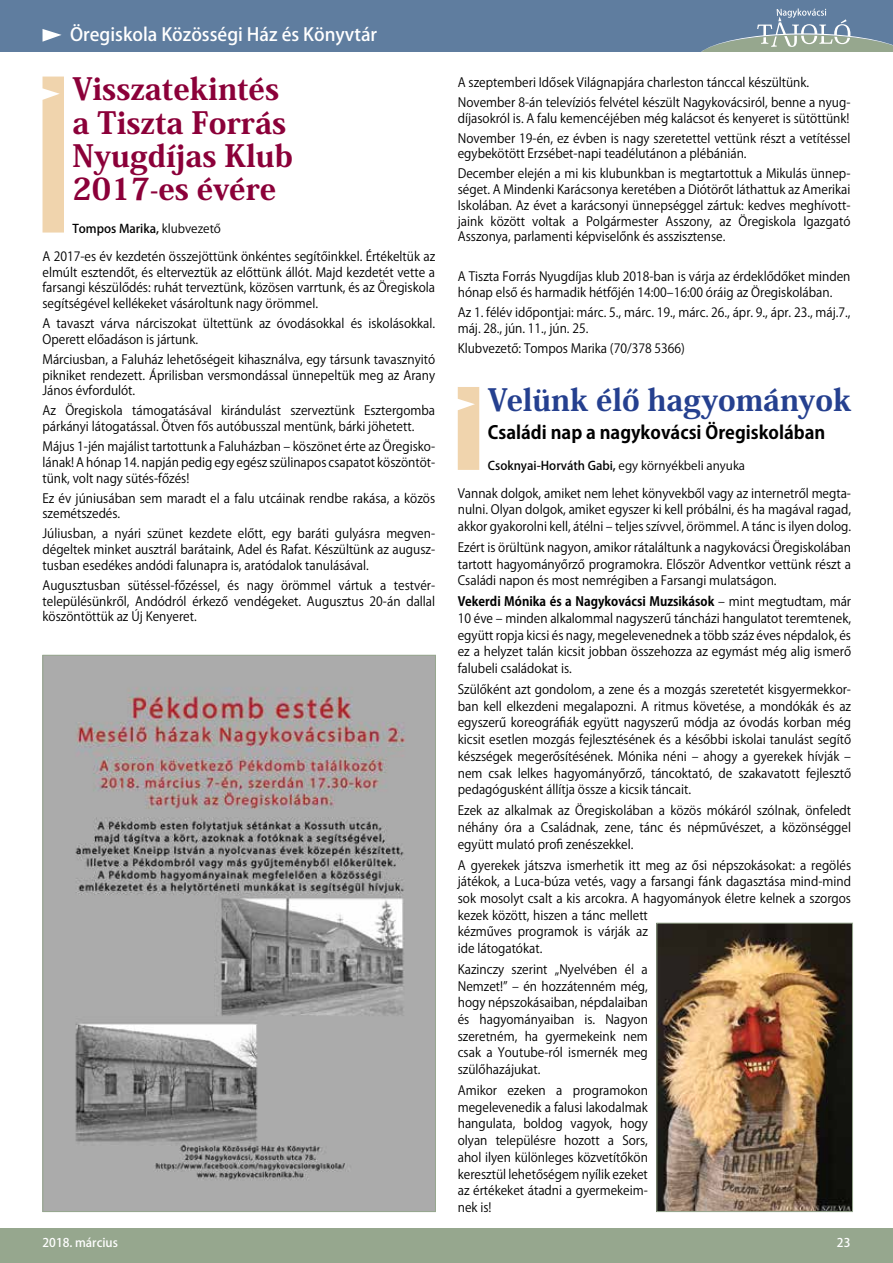
<style>
.page{position:relative;width:893px;height:1263px;background:#fff}
.page>*{position:absolute;margin:0;border:0;box-sizing:border-box;transform-origin:0 0}
.t1{font:800 30.3px/33.3px "Koz Min Pr 6 N";color:#8b0039}
.t2{font:800 30.3px "Koz Min Pr 6 N";color:#25408f}
.t3{font:700 18px "Koz Go Pr 6 N";color:#000}
.t4{font:500 18px "Koz Go Pr 6 N";color:#fff}
.t5{font:12.75px/16.6px "Koz Go Pr 6 N";color:#000;text-align:justify;scale:.95 1}
.t6{font:500 12px "Koz Go Pr 6 N";color:#000}
.t7{font:500 12px "Koz Go Pr 6 N";color:#fff}
.s1{font-weight:400}
.s2{font-weight:700}
</style>
<div class="page">
<div style="left:0;top:1229px;width:893px;height:34px;background:#96a78e"></div>
<div style="left:0;top:0;width:893px;height:51px;background:#5f7d9f"></div>
<svg style="left:43px;top:29px;width:19px;height:13px"></svg>
<svg style="left:702px;top:9px;width:191px;height:42px"></svg>
<img style="left:45px;top:657px;width:389px;height:553px">
<div style="left:43px;top:77px;width:21px;height:156px;background:#f0d4ad"></div>
<div style="left:458px;top:387px;width:21px;height:83px;background:#f0d4ad"></div>
<img style="left:658px;top:925px;width:193px;height:285px">
<div style="left:656px;top:923px;width:197px;height:289px;border:1px solid #96a78e"></div>
<h2 class="t4" style="left:70px;top:25px;width:309px">Öregiskola Közösségi Ház és Könyvtár</h2>
<h1 class="t1" style="left:73px;top:73px;width:222px">Visszatekintés a Tiszta Forrás<br>Nyugdíjas Klub<br>2017-es évére</h1>
<p class="t6" style="left:73px;top:221px;width:150px">Tompos Marika, <span class="s1">klubvezető</span></p>
<p class="t5" style="left:43px;top:248px;width:415px;line-height:15.8px">A 2017-es év kezdetén összejöttünk önkéntes segítőinkkel. Értékeltük az elmúlt esztendőt, és elterveztük az előttünk állót. Majd kezdetét vette a farsangi készülődés: ruhát terveztünk, közösen varrtunk, és az Öregiskola segítségével kellékeket vásároltunk nagy örömmel.</p>
<p class="t5" style="left:43px;top:316px;width:415px;line-height:15.8px">A tavaszt várva nárciszokat ültettünk az óvodásokkal és iskolásokkal.<br>Operett előadáson is jártunk.</p>
<p class="t5" style="left:43px;top:351px;width:415px;line-height:15.8px">Márciusban, a Faluház lehetőségeit kihasználva, egy társunk tavasznyitó pikniket rendezett. Áprilisban versmondással ünnepeltük meg az Arany János évfordulót.</p>
<p class="t5" style="left:43px;top:403px;width:415px;line-height:15.8px">Az Öregiskola támogatásával kirándulást szerveztünk Esztergomba párkányi látogatással. Ötven fős autóbusszal mentünk, bárki jöhetett.</p>
<p class="t5" style="left:43px;top:439px;width:415px;line-height:15.8px">Május 1-jén majálist tartottunk a Faluházban – köszönet érte az Öregisko&shy;lának! A hónap 14. napján pedig egy egész szülinapos csapatot köszöntöt&shy;tünk, volt nagy sütés-főzés!</p>
<p class="t5" style="left:43px;top:490px;width:415px;line-height:15.8px">Ez év júniusában sem maradt el a falu utcáinak rendbe rakása, a közös szemétszedés.</p>
<p class="t5" style="left:43px;top:526px;width:415px;line-height:15.8px">Júliusban, a nyári szünet kezdete előtt, egy baráti gulyásra megven&shy;dégeltek minket ausztrál barátaink, Adel és Rafat. Készültünk az augusz&shy;tusban esedékes andódi falunapra is, aratódalok tanulásával.</p>
<p class="t5" style="left:43px;top:577px;width:415px;line-height:15.8px">Augusztusban sütéssel-főzéssel, és nagy örömmel vártuk a testvér&shy;településünkről, Andódról érkező vendégeket. Augusztus 20-án dallal köszöntöttük az Új Kenyeret.</p>
<p class="t5" style="left:458px;top:72px;width:415px;line-height:20px">A szeptemberi Idősek Világnapjára charleston tánccal készültünk.<br>November 8-án televíziós felvétel készült Nagykovácsiról, benne a nyug-</p>
<p class="t5" style="left:458px;top:108px;width:415px;line-height:20px">díjasokról is. A falu kemencéjében még kalácsot és kenyeret is sütöttünk!<br>November 19-én, ez évben is nagy szeretettel vettünk részt a vetítéssel</p>
<p class="t5" style="left:458px;top:144px;width:415px;line-height:20px">egybekötött Erzsébet-napi teadélutánon a plébánián.<br>December elején a mi kis klubunkban is megtartottuk a Mikulás ünnep-</p>
<p class="t5" style="left:458px;top:182px;width:415px;line-height:15.8px">séget. A Mindenki Karácsonya keretében a Diótörőt láthattuk az Amerikai Iskolában. Az évet a karácsonyi ünnepséggel zártuk: kedves meghívott&shy;jaink között voltak a Polgármester Asszony, az Öregiskola Igazgató Asszonya, parlamenti képviselőnk és asszisztense.</p>
<p class="t5" style="left:458px;top:269px;width:415px;line-height:15.8px">A Tiszta Forrás Nyugdíjas klub 2018-ban is várja az érdeklődőket minden hónap első és harmadik hétfőjén 14:00–16:00 óráig az Öregiskolában.</p>
<p class="t5" style="left:458px;top:305px;width:415px;line-height:15.8px">Az 1. félév időpontjai: márc. 5., márc. 19., márc. 26., ápr. 9., ápr. 23., máj.7., máj. 28., jún. 11., jún. 25.</p>
<p class="t5" style="left:458px;top:340px;width:241px">Klubvezető: Tompos Marika (70/378 5366)</p>
<h1 class="t2" style="left:488px;top:382px;width:365px">Velünk élő hagyományok</h1>
<h2 class="t3" style="left:488px;top:422px;width:339px">Családi nap a nagykovácsi Öregiskolában</h2>
<p class="t6" style="left:488px;top:459px;width:259px">Csoknyai-Horváth Gabi, <span class="s1">egy környékbeli anyuka</span></p>
<p class="t5" style="left:458px;top:485px;width:416px">Vannak dolgok, amiket nem lehet könyvekből vagy az internetről megta&shy;nulni. Olyan dolgok, amiket egyszer ki kell próbálni, és ha magával ragad, akkor gyakorolni kell, átélni – teljes szívvel, örömmel. A tánc is ilyen dolog.</p>
<p class="t5" style="left:458px;top:539px;width:416px">Ezért is örültünk nagyon, amikor rátaláltunk a nagykovácsi Öregiskolában tartott hagyományőrző programokra. Először Adventkor vettünk részt a Családi napon és most nemrégiben a Farsangi mulatságon.</p>
<p class="t5" style="left:458px;top:594px;width:416px"><span class="s2">Vekerdi Mónika és a Nagykovácsi Muzsikások</span> – mint megtudtam, már 10 éve – minden alkalommal nagyszerű táncházi hangulatot teremtenek, együtt ropja kicsi és nagy, megelevenednek a több száz éves népdalok, és ez a helyzet talán kicsit jobban összehozza az egymást még alig ismerő falubeli családokat is.</p>
<p class="t5" style="left:458px;top:681px;width:416px">Szülőként azt gondolom, a zene és a mozgás szeretetét kisgyermekkor&shy;ban kell elkezdeni megalapozni. A ritmus követése, a mondókák és az egyszerű koreográfiák együtt nagyszerű módja az óvodás korban még kicsit esetlen mozgás fejlesztésének és a későbbi iskolai tanulást segítő készségek megerősítésének. Mónika néni – ahogy a gyerekek hívják – nem csak lelkes hagyományőrző, táncoktató, de szakavatott fejlesztő pedagógusként állítja össze a kicsik táncait.</p>
<p class="t5" style="left:458px;top:802px;width:416px">Ezek az alkalmak az Öregiskolában a közös mókáról szólnak, önfeledt néhány óra a Családnak, zene, tánc és népművészet, a közönséggel együtt mulató profi zenészekkel.</p>
<p class="t5" style="left:458px;top:857px;width:416px;text-align:left">A gyerekek játszva ismerhetik itt meg az ősi népszokásokat: a regölés játékok, a Luca-búza vetés, vagy a farsangi fánk dagasztása mind-mind sok mosolyt csalt a kis arcokra. A hagyományok életre kelnek a szorgos kezek között, hiszen a tánc mellett<br>kézműves programok is várják az<br>ide látogatókat.</p>
<p class="t5" style="left:458px;top:961px;width:202px">Kazinczy szerint „Nyelvében él a Nemzet!” – én hozzátenném még, hogy népszokásaiban, népdalaiban és hagyományaiban is. Nagyon szeretném, ha gyermekeink nem csak a Youtube-ról ismernék meg szülőhazájukat.</p>
<p class="t5" style="left:458px;top:1082px;width:202px">Amikor ezeken a programokon megelevenedik a falusi lakodalmak hangulata, boldog vagyok, hogy olyan településre hozott a Sors, ahol ilyen különleges közvetítőkön keresztül lehetőségem nyílik ezeket az értékeket átadni a gyermekeim&shy;nek is!</p>
<p class="t7" style="left:43px;top:1236px;width:77px">2018. március</p>
<p class="t7" style="left:837px;top:1236px;width:15px">23</p>
</div>
